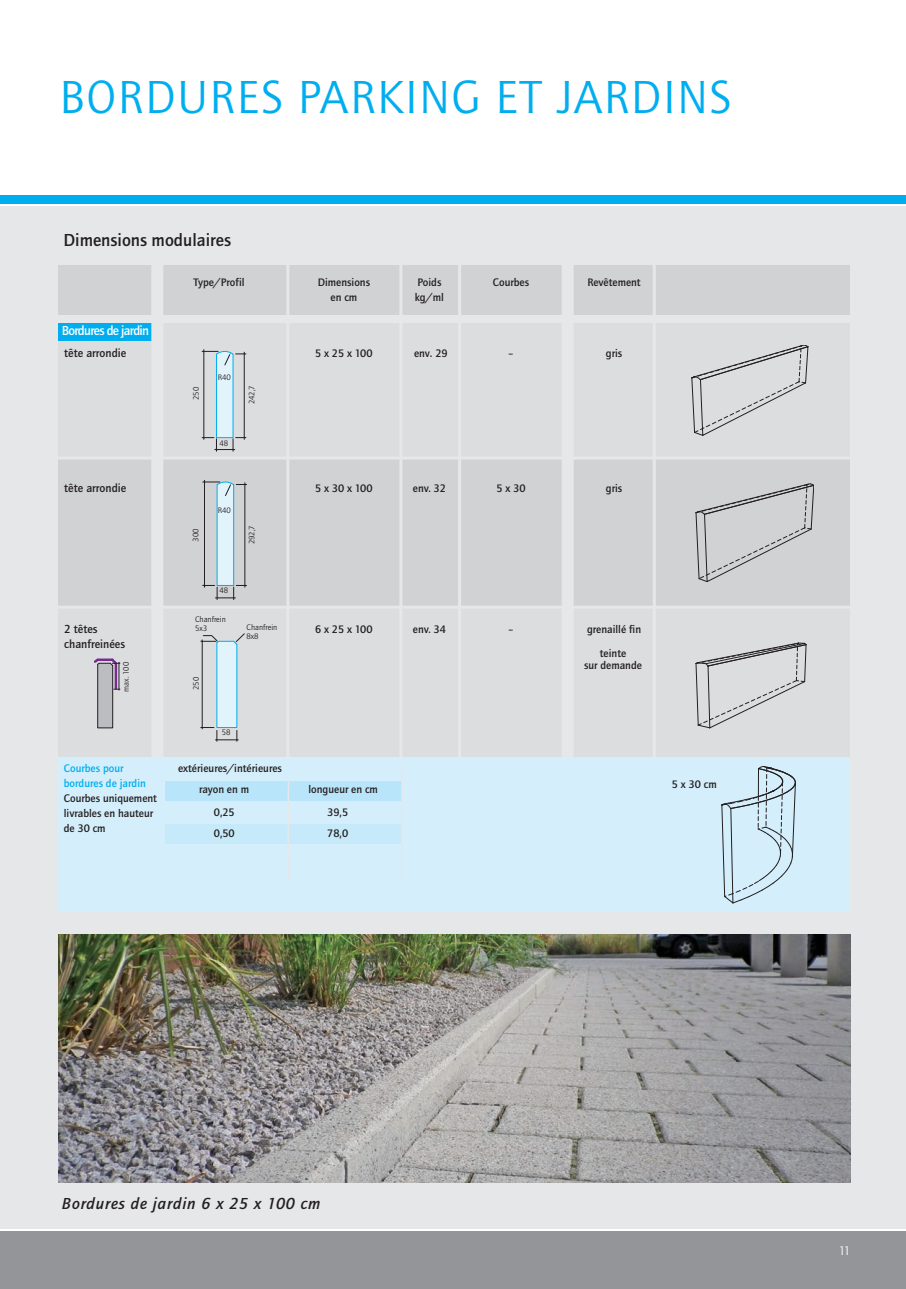
<style>
.page{position:relative;width:906px;height:1289px;background:#fff}
.page>*{position:absolute;margin:0;border:0;box-sizing:border-box;transform-origin:0 0}
.t1{font:48px "Quay Itc T";letter-spacing:.035em;color:#00aeef}
.t2{font:700 18px "Quay Itc T";color:#231f20}
.t3{font:italic 700 16.5px "Quay Itc T";letter-spacing:.05em;color:#231f20}
.t4{font:700 13.5px "Quay Itc T";letter-spacing:-.05em;color:#fff}
.t5{font:12.75px "Quay Itc T";color:#fff}
.t6{font:700 12px "Quay Itc T";color:#231f20}
.t7{font:700 11.25px/15px "Quay Itc T";color:#231f20}
.t8{font:700 11.25px/15px "Quay Itc T";color:#00aeef}
.t9{font:700 11.25px "Quay Itc T";letter-spacing:.25em;color:#231f20}
.t10{font:8.25px/9px "Quay Itc T";color:#231f20}
.s1{font-size:12px}
</style>
<div class="page">
<div style="left:0;top:202px;width:906px;height:1050px;background:#e6e7e9"></div>
<hr style="left:0;top:204px;width:906px;height:2px;background:#fff">
<div style="left:0;top:196px;width:906px;height:8px;background:#00aeef"></div>
<div style="left:0;top:1229px;width:906px;height:59px;background:#939598"></div>
<hr style="left:0;top:1229px;width:906px;height:1px;background:#fff">
<div style="left:58px;top:323px;width:791px;height:484px;background:#dcdddf"></div>
<div style="left:58px;top:458px;width:791px;height:148px;background:#d1d2d4"></div>
<div style="left:58px;top:265px;width:791px;height:50px;background:#d1d2d4"></div>
<div style="left:58px;top:323px;width:93px;height:17px;background:#00aeef"></div>
<hr style="left:52px;top:456px;width:804px;height:3px;background:#e6e7e9">
<div style="left:151px;top:254px;width:12px;height:534px;background:#e6e7e9"></div>
<hr style="left:58px;top:605px;width:803px;height:3px;background:#e6e7e9">
<hr style="left:286px;top:263px;width:3px;height:549px;background:#e6e7e9">
<hr style="left:399px;top:263px;width:3px;height:551px;background:#e6e7e9">
<hr style="left:458px;top:263px;width:3px;height:554px;background:#e6e7e9">
<div style="left:561px;top:254px;width:12px;height:547px;background:#e6e7e9"></div>
<hr style="left:653px;top:260px;width:3px;height:539px;background:#e6e7e9">
<hr style="left:204px;top:349px;width:1px;height:90px;background:#231f20">
<svg style="left:202px;top:350px;width:44px;height:101px"></svg>
<div style="left:58px;top:757px;width:791px;height:154px;background:#d4effb"></div>
<div style="left:165px;top:781px;width:236px;height:19px;background:#b9e5fa"></div>
<div style="left:165px;top:823px;width:236px;height:20px;background:#c6eafa"></div>
<hr style="left:287px;top:781px;width:2px;height:98px;background:#e6e7e9">
<hr style="left:401px;top:764px;width:2px;height:115px;background:#e6e7e9">
<svg style="left:200px;top:633px;width:45px;height:108px"></svg>
<hr style="left:204px;top:480px;width:1px;height:107px;background:#231f20">
<svg style="left:203px;top:481px;width:44px;height:118px"></svg>
<svg style="left:94px;top:658px;width:26px;height:70px"></svg>
<hr style="left:98px;top:658px;width:14px;height:3px;background:#772a91">
<svg style="left:691px;top:345px;width:118px;height:91px"></svg>
<svg style="left:696px;top:483px;width:118px;height:99px"></svg>
<svg style="left:696px;top:642px;width:111px;height:86px"></svg>
<svg style="left:721px;top:766px;width:74px;height:137px"></svg>
<img style="left:59px;top:934px;width:791px;height:248px">
<h1 class="t1" style="left:60px;top:68px;width:673px">BORDURES PARKING ET JARDINS</h1>
<h2 class="t2" style="left:63px;top:229px;width:169px">Dimensions modulaires</h2>
<p class="t7" style="left:193px;top:275px;width:53px">Type/Profil</p>
<p class="t7" style="left:318px;top:275px;width:54px">Dimensions</p>
<p class="t7" style="left:417px;top:275px;width:25px">Poids</p>
<p class="t7" style="left:493px;top:275px;width:38px">Courbes</p>
<p class="t7" style="left:587px;top:275px;width:55px">Revêtement</p>
<p class="t7" style="left:330px;top:290px;width:28px">en cm</p>
<p class="t7" style="left:415px;top:290px;width:30px">kg/ml</p>
<p class="t4" style="left:62px;top:322px;width:89px">Bordures de jardin</p>
<p class="t6" style="left:64px;top:346px;width:64px">tête arrondie</p>
<p class="t9" style="left:315px;top:346px;width:59px">5x25x100</p>
<p class="t7" style="left:414px;top:345px;width:35px">env<span class="s1">.</span> 29</p>
<p class="t7" style="left:508px;top:345px;width:6px">–</p>
<p class="t7" style="left:606px;top:345px;width:18px">gris</p>
<p class="t10" style="left:192px;top:400px;width:15px;rotate:-90deg">250</p>
<p class="t10" style="left:218px;top:372px;width:15px">R40</p>
<p class="t10" style="left:219px;top:438px;width:10px">48</p>
<p class="t10" style="left:247px;top:404px;width:20px;rotate:-90deg">242,7</p>
<p class="t6" style="left:64px;top:481px;width:64px">tête arrondie</p>
<p class="t9" style="left:315px;top:481px;width:59px">5x30x100</p>
<p class="t7" style="left:413px;top:480px;width:34px">env. 32</p>
<p class="t7" style="left:496px;top:480px;width:31px">5x30</p>
<p class="t7" style="left:606px;top:480px;width:18px">gris</p>
<p class="t10" style="left:218px;top:506px;width:15px">R40</p>
<p class="t10" style="left:191px;top:541px;width:15px;rotate:-90deg">300</p>
<p class="t10" style="left:247px;top:544px;width:21px;rotate:-90deg">292,7</p>
<p class="t10" style="left:219px;top:586px;width:10px">48</p>
<p class="t10" style="left:195px;top:615px;width:32px">Chanfrein<br>5x3</p>
<p class="t10" style="left:246px;top:622px;width:32px">Chanfrein<br>8x8</p>
<p class="t6" style="left:64px;top:622px;width:35px">2 têtes</p>
<p class="t9" style="left:315px;top:622px;width:59px">6x25x100</p>
<p class="t7" style="left:413px;top:621px;width:34px">env. 34</p>
<p class="t7" style="left:508px;top:621px;width:6px">–</p>
<p class="t7" style="left:587px;top:621px;width:56px">grenaillé fin</p>
<p class="t6" style="left:64px;top:637px;width:62px">chanfreinées</p>
<p class="t7" style="left:584px;top:647px;width:59px;line-height:12px;text-align:center">teinte<br>sur demande</p>
<p class="t10" style="left:121px;top:691px;width:31px;rotate:-90deg">max. 100</p>
<p class="t10" style="left:192px;top:690px;width:15px;rotate:-90deg">250</p>
<p class="t8" style="left:64px;top:760px;width:84px">Courbes pour bordures de jardin</p>
<p class="t7" style="left:64px;top:790px;width:95px">Courbes uniquement livrables en hauteur de 30 cm</p>
<p class="t10" style="left:222px;top:728px;width:10px">58</p>
<p class="t7" style="left:199px;top:757px;width:84px;line-height:21px;text-indent:-21px">extérieures/intérieures rayon en m</p>
<p class="t7" style="left:308px;top:781px;width:71px">longueur en cm</p>
<p class="t7" style="left:214px;top:804px;width:22px">0,25</p>
<p class="t7" style="left:327px;top:804px;width:22px">39,5</p>
<p class="t7" style="left:214px;top:825px;width:22px">0,50</p>
<p class="t7" style="left:327px;top:825px;width:22px">78,0</p>
<p class="t7" style="left:672px;top:776px;width:46px">5x30cm</p>
<h3 class="t3" style="left:62px;top:1193px;width:260px">Bordures de jardin 6 x 25 x 100 cm</h3>
<p class="t5" style="left:838px;top:1243px;width:13px">11</p>
</div>
